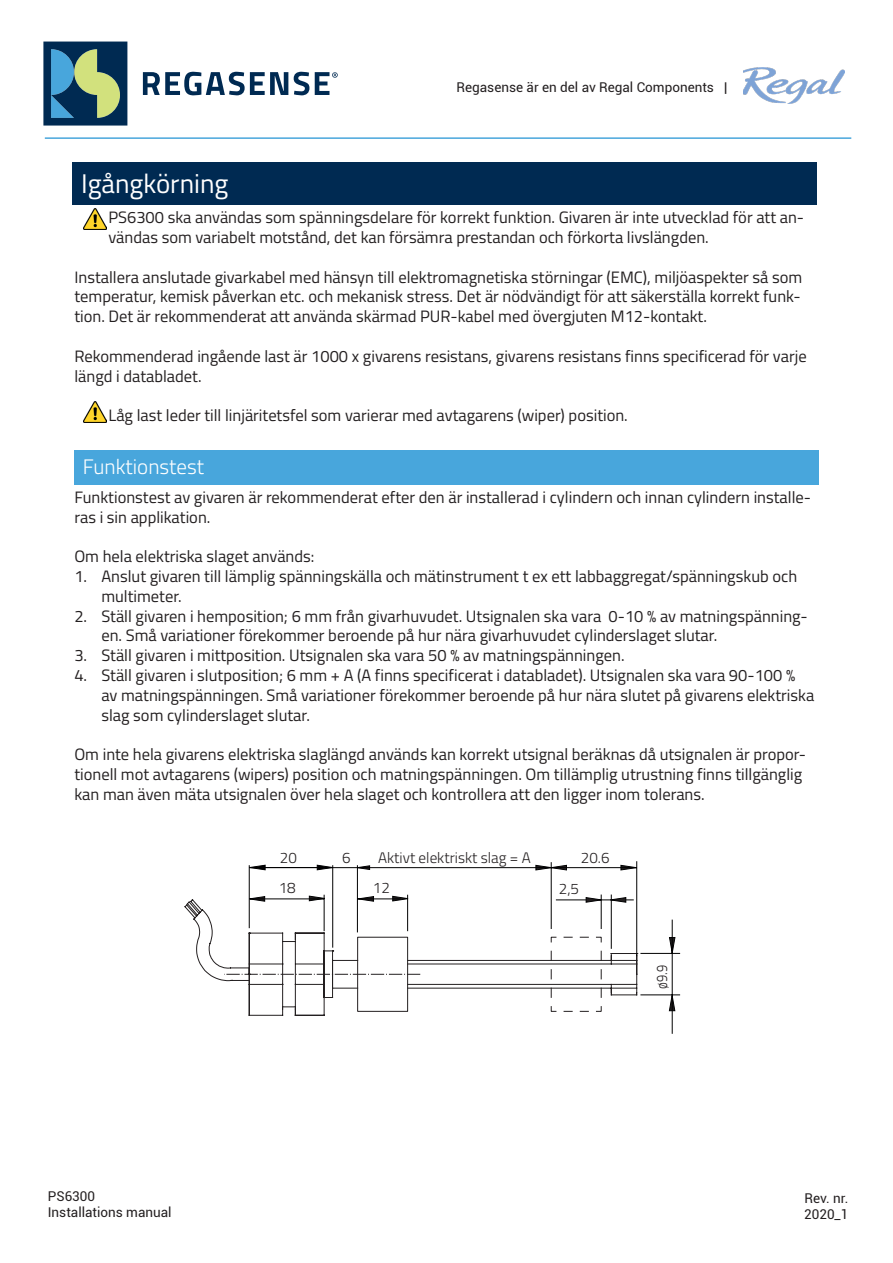
<style>
.page{position:relative;width:893px;height:1263px;background:#fff}
.page>*{position:absolute;margin:0;border:0;box-sizing:border-box;transform-origin:0 0}
.Regal_Main_title{font:27px "Titillium Web";color:#fff}
.Regal_Subheading{font:300 21px "Titillium Web";color:#fff}
.Regal_Body_text{font:16.5px/19.8px "Titillium Web";color:#231f20}
.t1{font:300 15.15px "Titillium Web";color:#231f20}
.t2{font:300 15.15px "Titillium Web";color:#231f20;scale:.85 1}
.t3{font:13.5px/16.2px "Roboto";color:#231f20}
</style>
<div class="page">
<img style="left:743px;top:68px;width:102px;height:36px">
<svg style="left:43px;top:42px;width:84px;height:84px;background:#3f6a73"></svg>
<svg style="left:143px;top:72px;width:145px;height:23px"></svg>
<svg style="left:294px;top:72px;width:15px;height:23px"></svg>
<svg style="left:315px;top:72px;width:23px;height:23px"></svg>
<hr style="left:45px;top:137px;width:806px;height:2px;background:#48a6dc">
<div style="left:73px;top:162px;width:744px;height:43px;background:#002a52"></div>
<img style="left:83px;top:208px;width:23px;height:21px">
<img style="left:83px;top:401px;width:23px;height:21px">
<div style="left:74px;top:450px;width:745px;height:34px;background:#48a6dc"></div>
<svg style="left:184px;top:864px;width:496px;height:170px"></svg>
<p class="t3" style="left:457px;top:79px;width:272px">Regasense är en del av Regal Components |</p>
<p class="Regal_Main_title" style="left:81px;top:163px;width:149px">Igångkörning</p>
<p class="Regal_Body_text" style="left:108px;top:207px;width:697px">PS6300 ska användas som spänningsdelare för korrekt funktion. Givaren är inte utvecklad för att an&shy;vändas som variabelt motstånd, det kan försämra prestandan och förkorta livslängden.</p>
<p class="Regal_Body_text" style="left:74px;top:266px;width:729px;text-align:justify">Installera anslutade givarkabel med hänsyn till elektromagnetiska störningar (EMC), miljöaspekter så som temperatur, kemisk påverkan etc. och mekanisk stress. Det är nödvändigt för att säkerställa korrekt funk&shy;tion. Det är rekommenderat att använda skärmad PUR-kabel med övergjuten M12-kontakt.</p>
<p class="Regal_Body_text" style="left:74px;top:345px;width:734px">Rekommenderad ingående last är 1000 x givarens resistans, givarens resistans finns specificerad för varje längd i databladet.</p>
<p class="Regal_Body_text" style="left:108px;top:405px;width:521px">Låg last leder till linjäritetsfel som varierar med avtagarens (wiper) position.</p>
<p class="Regal_Subheading" style="left:83px;top:451px;width:123px">Funktionstest</p>
<p class="Regal_Body_text" style="left:74px;top:486px;width:738px">Funktionstest av givaren är rekommenderat efter den är installerad i cylindern och innan cylindern installe&shy;ras i sin applikation.</p>
<p class="Regal_Body_text" style="left:74px;top:546px;width:242px">Om hela elektriska slaget används:</p>
<p class="Regal_Body_text" style="left:101px;top:565px;width:697px;text-indent:-27px">1. Anslut givaren till lämplig spänningskälla och mätinstrument t ex ett labbaggregat/spänningskub och multimeter.</p>
<p class="Regal_Body_text" style="left:101px;top:605px;width:708px;text-indent:-27px">2. Ställ givaren i hemposition; 6 mm från givarhuvudet. Utsignalen ska vara 0-10 % av matningspänning&shy;en. Små variationer förekommer beroende på hur nära givarhuvudet cylinderslaget slutar.</p>
<p class="Regal_Body_text" style="left:74px;top:645px;width:552px">3. Ställ givaren i mittposition. Utsignalen ska vara 50 % av matningspänningen.</p>
<p class="Regal_Body_text" style="left:101px;top:664px;width:714px;text-indent:-27px">4. Ställ givaren i slutposition; 6 mm + A (A finns specificerat i databladet). Utsignalen ska vara 90-100 % av matningspänningen. Små variationer förekommer beroende på hur nära slutet på givarens elektriska slag som cylinderslaget slutar.</p>
<p class="Regal_Body_text" style="left:74px;top:744px;width:733px">Om inte hela givarens elektriska slaglängd används kan korrekt utsignal beräknas då utsignalen är propor&shy;tionell mot avtagarens (wipers) position och matningspänningen. Om tillämplig utrustning finns tillgänglig kan man även mäta utsignalen över hela slaget och kontrollera att den ligger inom tolerans.</p>
<p class="t3" style="left:48px;top:1187px;width:125px">PS6300<br>Installations manual</p>
<p class="t1" style="left:378px;top:846px;width:154px">Aktivt elektriskt slag = A</p>
<p class="t1" style="left:280px;top:847px;width:19px">20</p>
<p class="t1" style="left:342px;top:847px;width:10px">6</p>
<p class="t1" style="left:581px;top:847px;width:30px">20.6</p>
<p class="t1" style="left:279px;top:876px;width:19px">18</p>
<p class="t1" style="left:373px;top:876px;width:19px">12</p>
<p class="t1" style="left:559px;top:877px;width:22px">2,5</p>
<p class="t2" style="left:651px;top:989px;width:30px;rotate:-90deg">ø9.9</p>
<p class="t3" style="left:804px;top:1189px;width:46px">Rev. nr.<br>2020_1</p>
</div>
